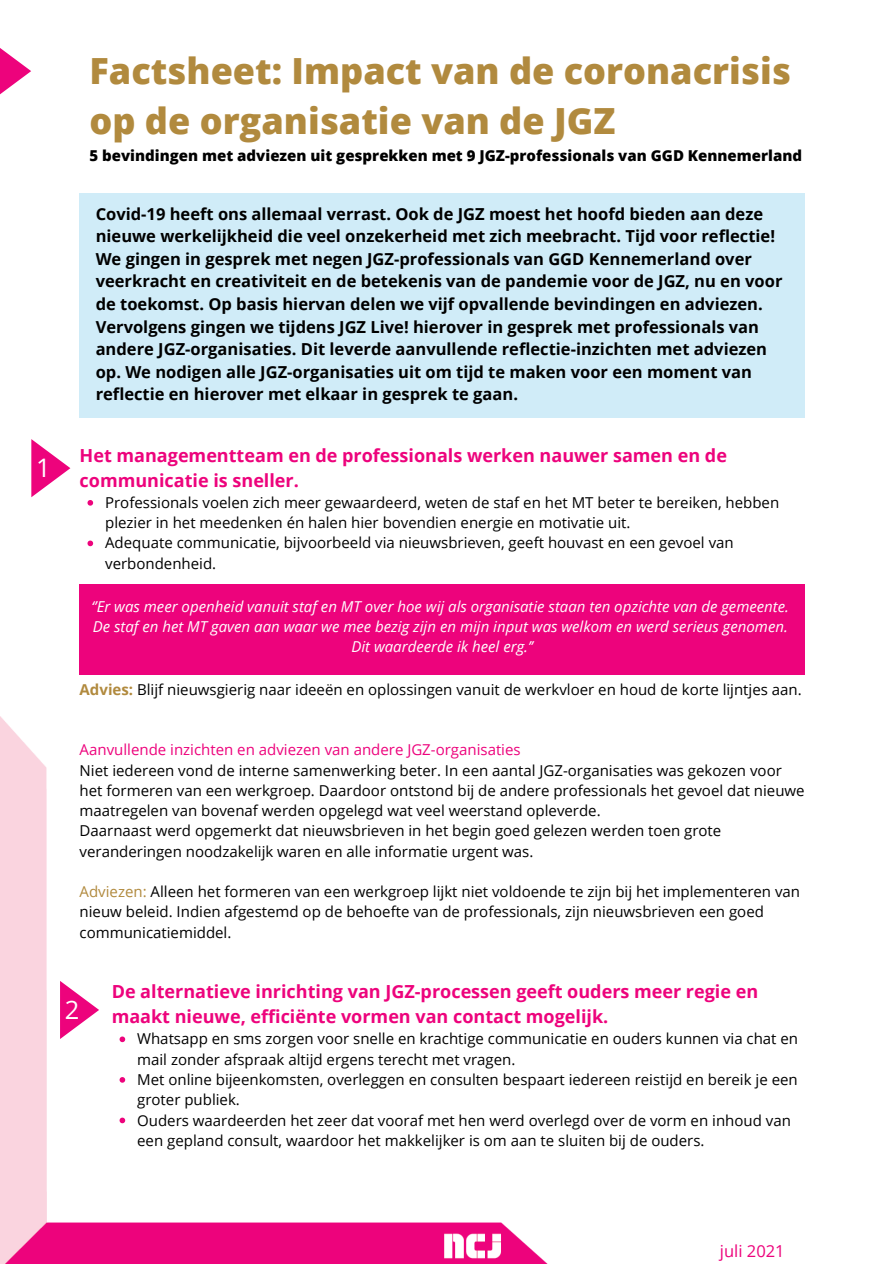
<style>
.page{position:relative;width:894px;height:1264px;background:#fff}
.page>*{position:absolute;margin:0;border:0;box-sizing:border-box;transform-origin:0 0}
.t1{font:800 36px "Open Sans";color:#b18a3e}
.t2{font:25.5px "Open Sans";color:#fff}
.t3{font:700 18px/24.8px "Open Sans";color:#ed037c}
.t4{font:700 16.5px/22.5px "Open Sans";color:#000}
.t5{font:16.5px "Open Sans";color:#ed037c}
.t6{font:15px/20.2px "Open Sans";color:#000}
.t7{font:italic 15px "Open Sans";color:#fff}
.t8{font:800 15px "Open Sans";color:#000}
.t9{font:15px "Open Sans";color:#ed037c}
.s1{font-weight:700;color:#b18a3e}
.s2{color:#b18a3e}
</style>
<div class="page">
<div style="left:80px;top:584px;width:724px;height:91px;background:#ed037c"></div>
<svg style="left:87px;top:500px;width:6px;height:5px"></svg>
<svg style="left:87px;top:540px;width:6px;height:6px"></svg>
<img style="left:0;top:716px;width:547px;height:547px">
<svg style="left:0;top:48px;width:31px;height:47px"></svg>
<div style="left:80px;top:193px;width:724px;height:224px;background:#d0ecf8"></div>
<svg style="left:31px;top:439px;width:39px;height:58px"></svg>
<svg style="left:60px;top:980px;width:39px;height:59px"></svg>
<svg style="left:119px;top:1036px;width:6px;height:6px"></svg>
<svg style="left:119px;top:1077px;width:6px;height:5px"></svg>
<svg style="left:119px;top:1117px;width:6px;height:6px"></svg>
<p class="t2" style="left:36px;top:449px;width:16px">1</p>
<p class="t1" style="left:89px;top:46px;width:702px">Factsheet: Impact van de coronacrisis</p>
<p class="t1" style="left:89px;top:95px;width:527px">op de organisatie van de JGZ</p>
<p class="t8" style="left:89px;top:145px;width:714px">5 bevindingen met adviezen uit gesprekken met 9 JGZ-professionals van GGD Kennemerland</p>
<p class="t4" style="left:96px;top:202px;width:680px">Covid-19 heeft ons allemaal verrast. Ook de JGZ moest het hoofd bieden aan deze nieuwe werkelijkheid die veel onzekerheid met zich meebracht. Tijd voor reflectie!</p>
<p class="t4" style="left:96px;top:247px;width:688px">We gingen in gesprek met negen JGZ-professionals van GGD Kennemerland over veerkracht en creativiteit en de betekenis van de pandemie voor de JGZ, nu en voor de toekomst. Op basis hiervan delen we vijf opvallende bevindingen en adviezen.<br>Vervolgens gingen we tijdens JGZ Live! hierover in gesprek met professionals van andere JGZ-organisaties. Dit leverde aanvullende reflectie-inzichten met adviezen op. We nodigen alle JGZ-organisaties uit om tijd te maken voor een moment van reflectie en hierover met elkaar in gesprek te gaan.</p>
<p class="t3" style="left:80px;top:442px;width:648px">Het managementteam en de professionals werken nauwer samen en de communicatie is sneller.</p>
<p class="t6" style="left:105px;top:492px;width:675px">Professionals voelen zich meer gewaardeerd, weten de staf en het MT beter te bereiken, hebben plezier in het meedenken én halen hier bovendien energie en motivatie uit.</p>
<p class="t6" style="left:105px;top:532px;width:630px">Adequate communicatie, bijvoorbeeld via nieuwsbrieven, geeft houvast en een gevoel van verbondenheid.</p>
<p class="t7" style="left:92px;top:595px;width:698px">‘’Er was meer openheid vanuit staf en MT over hoe wij als organisatie staan ten opzichte van de gemeente.</p>
<p class="t7" style="left:93px;top:615px;width:696px">De staf en het MT gaven aan waar we mee bezig zijn en mijn input was welkom en werd serieus genomen.</p>
<p class="t7" style="left:351px;top:636px;width:183px">Dit waardeerde ik heel erg.’’</p>
<p class="t6" style="left:80px;top:679px;width:723px"><span class="s1">Advies:</span> Blijf nieuwsgierig naar ideeën en oplossingen vanuit de werkvloer en houd de korte lijntjes aan.</p>
<p class="t9" style="left:80px;top:739px;width:442px">Aanvullende inzichten en adviezen van andere JGZ-organisaties</p>
<p class="t6" style="left:80px;top:759px;width:726px">Niet iedereen vond de interne samenwerking beter. In een aantal JGZ-organisaties was gekozen voor het formeren van een werkgroep. Daardoor ontstond bij de andere professionals het gevoel dat nieuwe maatregelen van bovenaf werden opgelegd wat veel weerstand opleverde.</p>
<p class="t6" style="left:80px;top:820px;width:643px">Daarnaast werd opgemerkt dat nieuwsbrieven in het begin goed gelezen werden toen grote veranderingen noodzakelijk waren en alle informatie urgent was.</p>
<p class="t6" style="left:80px;top:881px;width:721px"><span class="s2">Adviezen:</span> Alleen het formeren van een werkgroep lijkt niet voldoende te zijn bij het implementeren van nieuw beleid. Indien afgestemd op de behoefte van de professionals, zijn nieuwsbrieven een goed communicatiemiddel.</p>
<p class="t3" style="left:112px;top:978px;width:648px">De alternatieve inrichting van JGZ-processen geeft ouders meer regie en</p>
<p class="t2" style="left:65px;top:991px;width:16px">2</p>
<p class="t3" style="left:112px;top:1003px;width:498px">maakt nieuwe, efficiënte vormen van contact mogelijk.</p>
<p class="t6" style="left:137px;top:1028px;width:662px">Whatsapp en sms zorgen voor snelle en krachtige communicatie en ouders kunnen via chat en mail zonder afspraak altijd ergens terecht met vragen.</p>
<p class="t6" style="left:137px;top:1068px;width:661px">Met online bijeenkomsten, overleggen en consulten bespaart iedereen reistijd en bereik je een groter publiek.</p>
<p class="t6" style="left:137px;top:1109px;width:655px">Ouders waardeerden het zeer dat vooraf met hen werd overlegd over de vorm en inhoud van een gepland consult, waardoor het makkelijker is om aan te sluiten bij de ouders.</p>
<p class="t5" style="left:719px;top:1239px;width:66px">juli 2021</p>
</div>
